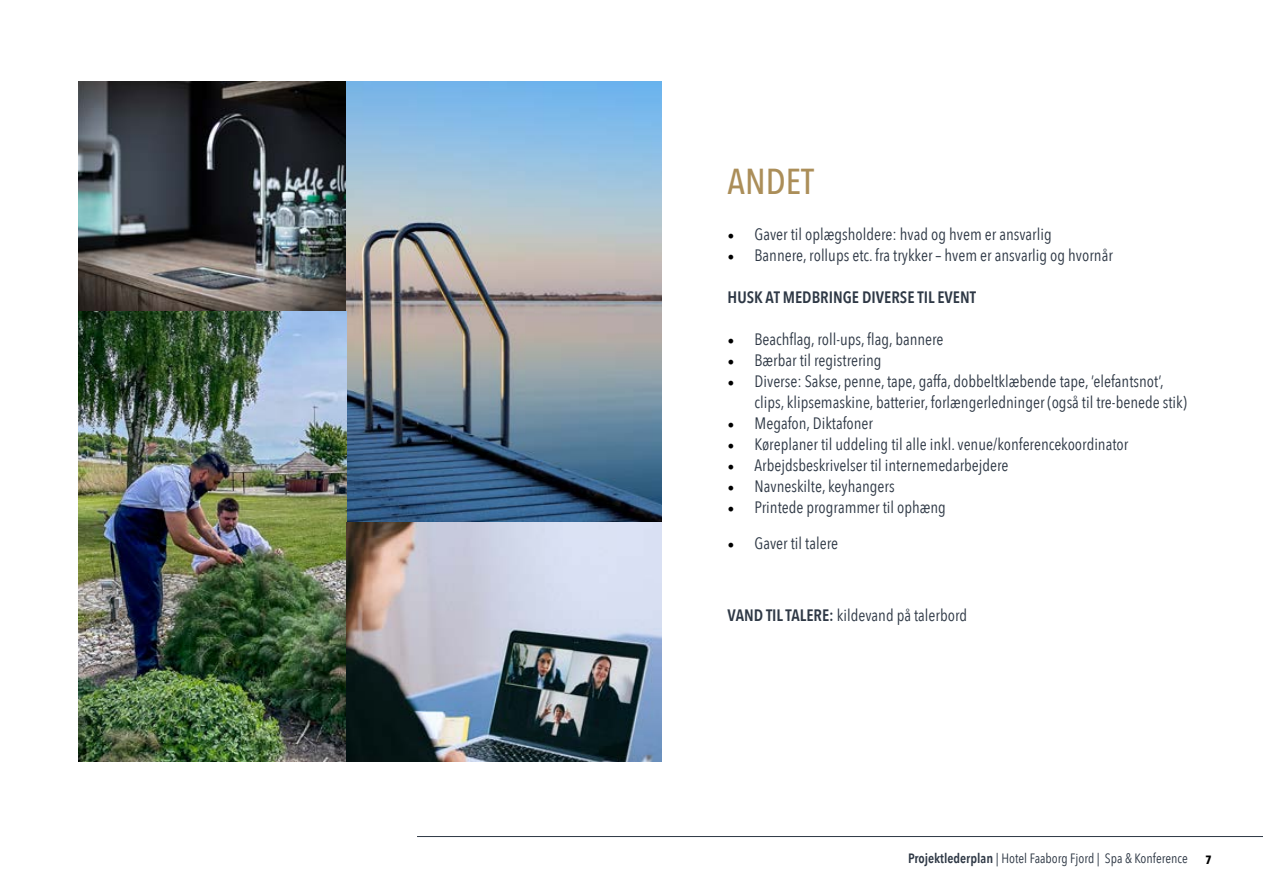
<style>
.page{position:relative;width:1263px;height:893px;background:#fff}
.page>*{position:absolute;margin:0;border:0;box-sizing:border-box;transform-origin:0 0}
.t1{font:500 36px "Avenir Next Condensed";color:#ab8e59}
.t2{font:16.5px/21px "Avenir Next Condensed";color:#2e3845}
.t3{font:600 16.5px "Avenir Next Condensed";color:#2e3845}
.t4{font:13.5px "Avenir Next Condensed";color:#2e3845}
.t5{font:700 12px "Avenir Next Condensed";color:#000}
.s1{font-family:"Minion Pro";font-size:18px;color:#000}
.s2{font-weight:600}
</style>
<div class="page">
<hr style="left:417px;top:836px;width:846px;height:1px;background:#2e3845">
<img style="left:78px;top:81px;width:584px;height:681px">
<h1 class="t1" style="left:728px;top:160px;width:88px">ANDET</h1>
<p class="t2" style="left:728px;top:222px;width:326px"><span class="s1">•</span> Gaver til oplægsholdere: hvad og hvem er ansvarlig</p>
<p class="t2" style="left:728px;top:243px;width:387px"><span class="s1">•</span> Bannere, rollups etc. fra trykker – hvem er ansvarlig og hvornår</p>
<p class="t3" style="left:728px;top:282px;width:250px">HUSK AT MEDBRINGE DIVERSE TIL EVENT</p>
<p class="t2" style="left:728px;top:327px;width:217px"><span class="s1">•</span> Beachflag, roll-ups, flag, bannere</p>
<p class="t2" style="left:728px;top:348px;width:156px"><span class="s1">•</span> Bærbar til registrering</p>
<p class="t2" style="left:754px;top:369px;width:434px;text-indent:-27px"><span class="s1">•</span> Diverse: Sakse, penne, tape, gaffa, dobbeltklæbende tape, ’elefantsnot’, clips, klipsemaskine, batterier, forlængerledninger (også til tre-benede stik)</p>
<p class="t2" style="left:728px;top:411px;width:147px"><span class="s1">•</span> Megafon, Diktafoner</p>
<p class="t2" style="left:728px;top:432px;width:402px"><span class="s1">•</span> Køreplaner til uddeling til alle inkl. venue/konferencekoordinator</p>
<p class="t2" style="left:728px;top:453px;width:282px"><span class="s1">•</span> Arbejdsbeskrivelser til internemedarbejdere</p>
<p class="t2" style="left:728px;top:474px;width:169px"><span class="s1">•</span> Navneskilte, keyhangers</p>
<p class="t2" style="left:728px;top:495px;width:220px"><span class="s1">•</span> Printede programmer til ophæng</p>
<p class="t2" style="left:728px;top:531px;width:112px"><span class="s1">•</span> Gaver til talere</p>
<p class="t2" style="left:728px;top:603px;width:241px"><span class="s2">VAND TIL TALERE:</span> kildevand på talerbord</p>
<p class="t4" style="left:908px;top:847px;width:281px"><span class="s2">Projektlederplan</span> | Hotel Faaborg Fjord | Spa &amp; Konference</p>
<p class="t5" style="left:1205px;top:852px;width:8px">7</p>
</div>
